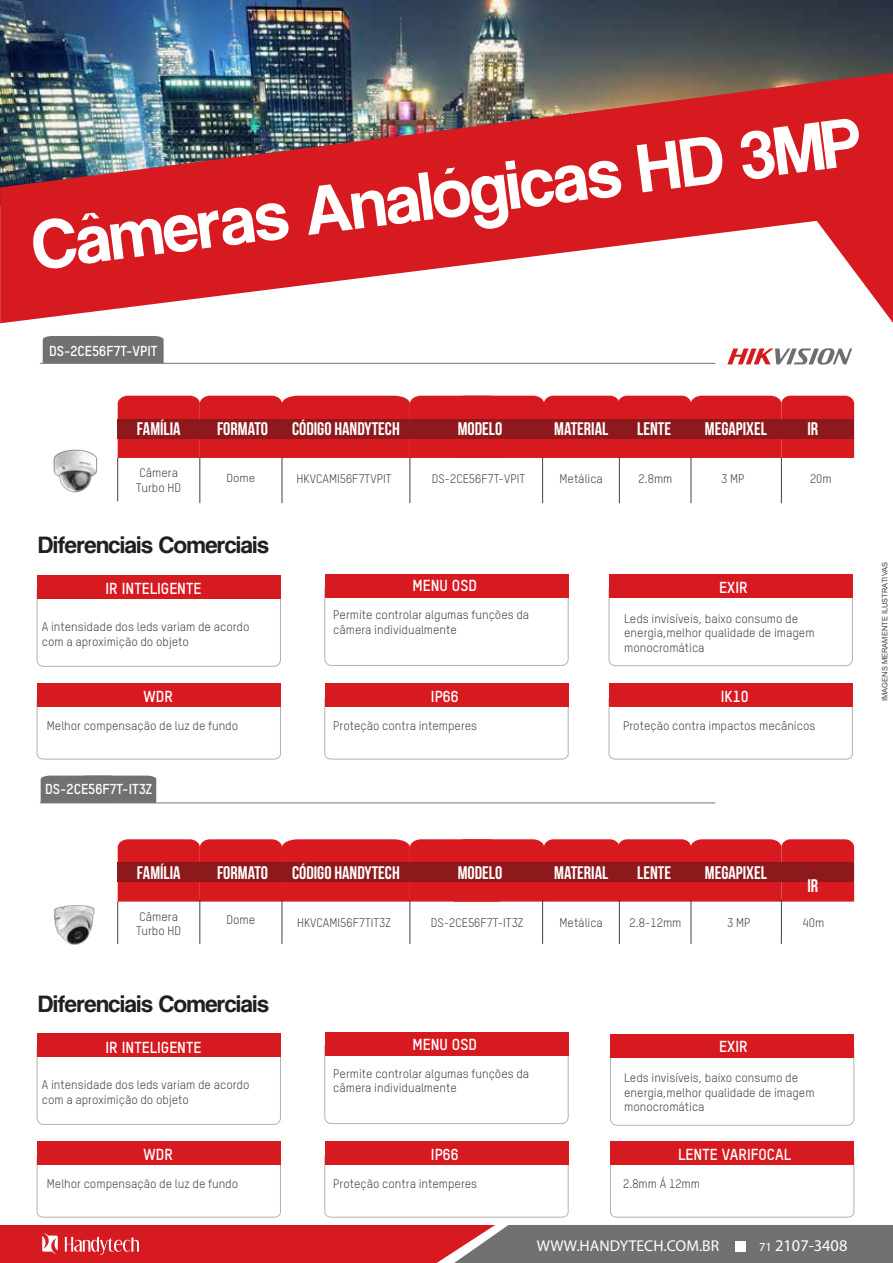
<style>
.page{position:relative;width:893px;height:1263px;background:#fff}
.page>*{position:absolute;margin:0;border:0;box-sizing:border-box;transform-origin:0 0}
.t1{font:66px "Coolvetica";color:#fff}
.t2{font:22.8px "Coolvetica";color:#231f20}
.t3{font:18.15px "Bebas Neue";color:#fff}
.t4{font:16.35px "Myriad Pro";color:#fff}
.t5{font:700 15.75px "TSTARPRO";color:#fff}
.t6{font:15.75px "Myriad Pro";color:#fff}
.t7{font:700 14.25px "TSTARPRO";color:#fff}
.t8{font:12.15px/14.5px "TSTARPRO";color:#414042}
.t9{font:11.4px "TSTARPRO";color:#414042;scale:1.06 1}
.t10{font:7.5px "Arial";color:#414142}
.s1{font-size:12.3px}
</style>
<div class="page">
<img style="left:0;top:0;width:892px;height:73px">
<img style="left:0;top:73px;width:893px;height:250px">
<svg style="left:762px;top:111px;width:131px;height:212px"></svg>
<svg style="left:118px;top:396px;width:736px;height:62px;background:#c21a20"></svg>
<div style="left:282px;top:419px;width:128px;height:20px;background:#8e191c"></div>
<div style="left:43px;top:336px;width:121px;height:27px;background:#727172"></div>
<hr style="left:40px;top:363px;width:675px;height:1px;background:#747778">
<div style="left:41px;top:776px;width:115px;height:27px;background:#727172"></div>
<hr style="left:40px;top:803px;width:675px;height:1px;background:#747778">
<svg style="left:727px;top:348px;width:125px;height:17px"></svg>
<div style="left:37px;top:583px;width:244px;height:83px;border:1px solid #b3b3b3;border-radius:7px"></div>
<div style="left:37px;top:575px;width:243px;height:24px;background:#d71920"></div>
<div style="left:325px;top:582px;width:243px;height:84px;border:1px solid #b3b3b3;border-radius:7px"></div>
<div style="left:325px;top:574px;width:243px;height:24px;background:#d71920"></div>
<div style="left:609px;top:583px;width:243px;height:83px;border:1px solid #b3b3b3;border-radius:7px"></div>
<div style="left:609px;top:574px;width:243px;height:24px;background:#d71920"></div>
<svg style="left:37px;top:694px;width:244px;height:65px"></svg>
<div style="left:37px;top:683px;width:243px;height:23px;background:#d71920"></div>
<svg style="left:324px;top:698px;width:244px;height:61px"></svg>
<div style="left:325px;top:683px;width:243px;height:23px;background:#d71920"></div>
<svg style="left:609px;top:694px;width:244px;height:65px"></svg>
<div style="left:609px;top:683px;width:243px;height:23px;background:#d71920"></div>
<div style="left:37px;top:1041px;width:244px;height:83px;border:1px solid #b3b3b3;border-radius:7px"></div>
<div style="left:37px;top:1033px;width:243px;height:24px;background:#d71920"></div>
<div style="left:325px;top:1040px;width:243px;height:84px;border:1px solid #b3b3b3;border-radius:7px"></div>
<div style="left:325px;top:1032px;width:243px;height:24px;background:#d71920"></div>
<div style="left:610px;top:1042px;width:244px;height:83px;border:1px solid #b3b3b3;border-radius:7px"></div>
<div style="left:610px;top:1034px;width:244px;height:24px;background:#d71920"></div>
<svg style="left:37px;top:1152px;width:244px;height:65px"></svg>
<div style="left:37px;top:1141px;width:243px;height:23px;background:#d71920"></div>
<svg style="left:324px;top:1156px;width:244px;height:61px"></svg>
<div style="left:325px;top:1141px;width:243px;height:23px;background:#d71920"></div>
<svg style="left:610px;top:1164px;width:244px;height:53px"></svg>
<div style="left:610px;top:1141px;width:244px;height:23px;background:#d71920"></div>
<img style="left:53px;top:442px;width:65px;height:59px">
<svg style="left:118px;top:839px;width:736px;height:62px;background:#c21b21"></svg>
<div style="left:282px;top:862px;width:128px;height:20px;background:#8e191c"></div>
<img style="left:54px;top:894px;width:70px;height:51px">
<svg style="left:0;top:1225px;width:893px;height:38px;background:#aa494d"></svg>
<div style="left:735px;top:1241px;width:10px;height:10px;background:#fff"></div>
<h1 class="t1" style="left:28px;top:210px;width:836px;rotate:-7deg">Câmeras Analógicas HD 3MP</h1>
<p class="t7" style="left:49px;top:341px;width:110px">DS-2CE56F7T-VPIT</p>
<h3 class="t3" style="left:137px;top:419px;width:45px">FAMÍLIA</h3>
<h3 class="t3" style="left:217px;top:419px;width:53px">FORMATO</h3>
<h3 class="t3" style="left:458px;top:419px;width:46px">MODELO</h3>
<h3 class="t3" style="left:554px;top:419px;width:56px">MATERIAL</h3>
<h3 class="t3" style="left:637px;top:419px;width:35px">LENTE</h3>
<h3 class="t3" style="left:705px;top:419px;width:64px">MEGAPIXEL</h3>
<h3 class="t3" style="left:807px;top:419px;width:12px">IR</h3>
<p class="t8" style="left:136px;top:465px;width:46px">Câmera<br>Turbo HD</p>
<p class="t9" style="left:226px;top:470px;width:29px">Dome</p>
<h3 class="t3" style="left:292px;top:419px;width:109px">CÓDIGO HANDYTECH</h3>
<p class="t8" style="left:297px;top:471px;width:96px">HKVCAMI56F7TVPIT</p>
<p class="t8" style="left:432px;top:471px;width:95px">DS-2CE56F7T-VPIT</p>
<p class="t8" style="left:559px;top:471px;width:45px">Metálica</p>
<p class="t8" style="left:638px;top:471px;width:35px">2.8mm</p>
<p class="t8" style="left:721px;top:471px;width:25px">3 MP</p>
<p class="t8" style="left:810px;top:471px;width:23px">20m</p>
<h2 class="t2" style="left:38px;top:533px;width:232px">Diferenciais Comerciais</h2>
<p class="t5" style="left:106px;top:578px;width:97px">IR INTELIGENTE</p>
<p class="t8" style="left:42px;top:619px;width:209px">A intensidade dos leds variam de acordo com a aproximição do objeto</p>
<p class="t5" style="left:144px;top:685px;width:31px">WDR</p>
<p class="t8" style="left:47px;top:717px;width:193px">Melhor compensação de luz de fundo</p>
<p class="t7" style="left:45px;top:779px;width:109px">DS-2CE56F7T-IT3Z</p>
<p class="t5" style="left:413px;top:575px;width:66px">MENU OSD</p>
<p class="t8" style="left:333px;top:607px;width:198px">Permite controlar algumas funções da câmera individualmente</p>
<p class="t5" style="left:431px;top:685px;width:29px">IP66</p>
<p class="t8" style="left:333px;top:717px;width:146px">Proteção contra intemperes</p>
<p class="t5" style="left:719px;top:576px;width:30px">EXIR</p>
<p class="t8" style="left:624px;top:611px;width:192px">Leds invisíveis, baixo consumo de energia,melhor qualidade de imagem monocromática</p>
<p class="t5" style="left:721px;top:685px;width:29px">IK10</p>
<p class="t8" style="left:623px;top:717px;width:194px">Proteção contra impactos mecânicos</p>
<h3 class="t3" style="left:137px;top:862px;width:45px">FAMÍLIA</h3>
<h3 class="t3" style="left:217px;top:862px;width:53px">FORMATO</h3>
<h3 class="t3" style="left:458px;top:862px;width:46px">MODELO</h3>
<h3 class="t3" style="left:554px;top:862px;width:56px">MATERIAL</h3>
<h3 class="t3" style="left:637px;top:862px;width:35px">LENTE</h3>
<h3 class="t3" style="left:705px;top:862px;width:64px">MEGAPIXEL</h3>
<p class="t8" style="left:136px;top:908px;width:46px">Câmera<br>Turbo HD</p>
<p class="t8" style="left:226px;top:912px;width:30px">Dome</p>
<h3 class="t3" style="left:292px;top:862px;width:109px">CÓDIGO HANDYTECH</h3>
<p class="t8" style="left:297px;top:915px;width:95px">HKVCAMI56F7TIT3Z</p>
<p class="t8" style="left:431px;top:915px;width:94px">DS-2CE56F7T-IT3Z</p>
<p class="t8" style="left:559px;top:915px;width:45px">Metálica</p>
<p class="t8" style="left:629px;top:915px;width:54px">2.8-12mm</p>
<p class="t8" style="left:727px;top:915px;width:25px">3 MP</p>
<p class="t8" style="left:802px;top:915px;width:23px">40m</p>
<h3 class="t3" style="left:807px;top:876px;width:12px">IR</h3>
<h2 class="t2" style="left:38px;top:991px;width:232px">Diferenciais Comerciais</h2>
<p class="t5" style="left:106px;top:1036px;width:97px">IR INTELIGENTE</p>
<p class="t8" style="left:42px;top:1077px;width:209px">A intensidade dos leds variam de acordo com a aproximição do objeto</p>
<p class="t5" style="left:144px;top:1143px;width:31px">WDR</p>
<p class="t8" style="left:47px;top:1175px;width:193px">Melhor compensação de luz de fundo</p>
<p class="t5" style="left:413px;top:1033px;width:66px">MENU OSD</p>
<p class="t8" style="left:333px;top:1065px;width:198px">Permite controlar algumas funções da câmera individualmente</p>
<p class="t5" style="left:431px;top:1143px;width:29px">IP66</p>
<p class="t8" style="left:333px;top:1175px;width:146px">Proteção contra intemperes</p>
<p class="t5" style="left:719px;top:1036px;width:30px">EXIR</p>
<p class="t8" style="left:624px;top:1070px;width:192px">Leds invisíveis, baixo consumo de energia,melhor qualidade de imagem monocromática</p>
<p class="t5" style="left:678px;top:1143px;width:114px">LENTE VARIFOCAL</p>
<p class="t8" style="left:623px;top:1175px;width:78px">2.8mm Á 12mm</p>
<p class="t6" style="left:537px;top:1236px;width:184px">WWW.HANDYTECH.COM.BR</p>
<h3 class="t4" style="left:759px;top:1235px;width:90px"><span class="s1">71</span> 2107-3408</h3>
<p class="t10" style="left:880px;top:701px;width:140px;rotate:-90deg">IMAGENS MERAMENTE ILUSTRATIVAS</p>
</div>
